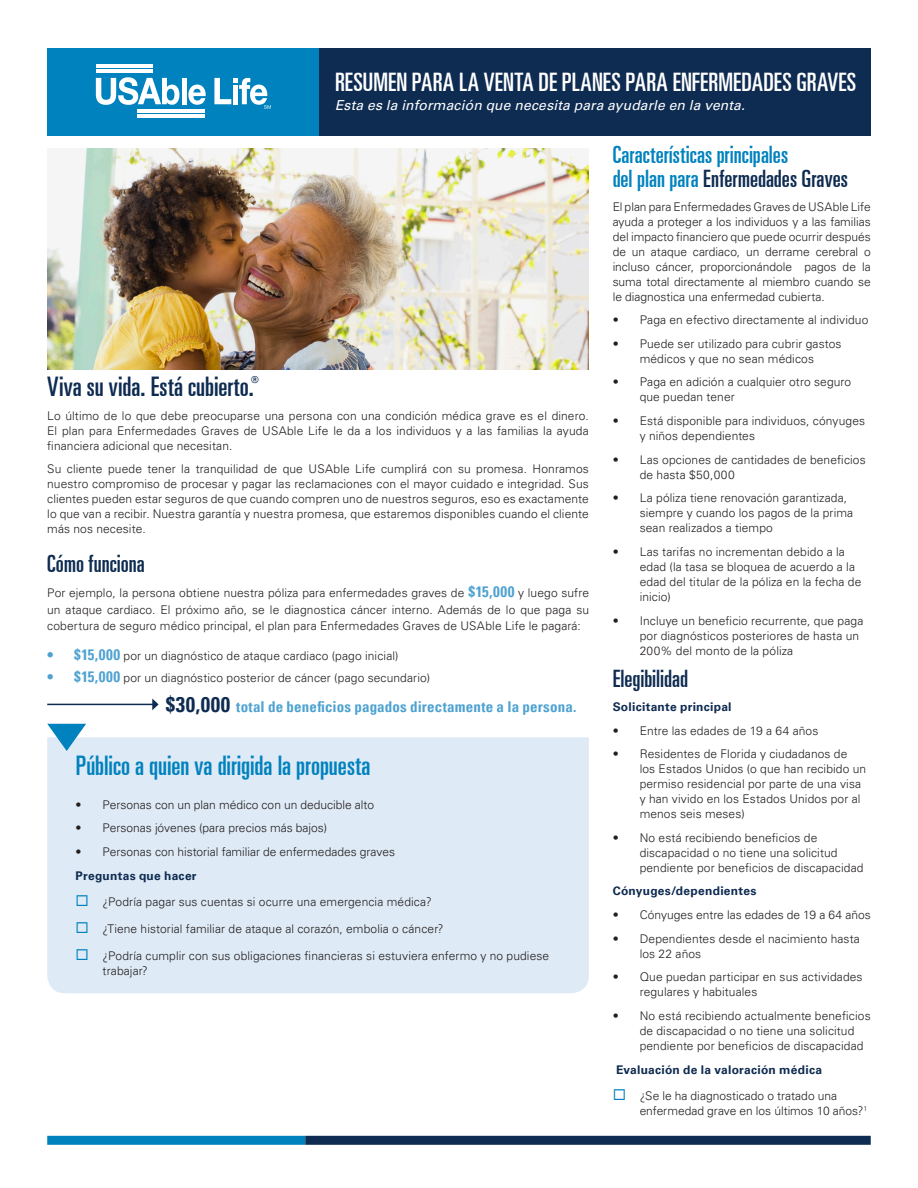
<style>
.page{position:relative;width:918px;height:1188px;background:#fff}
.page>*{position:absolute;margin:0;border:0;box-sizing:border-box;transform-origin:0 0}
.t1{font:27px "Univers LT Pro Ult Cond";color:#0082bf}
.t2{font:27px "Univers LT Pro Ult Cond";letter-spacing:.005em;color:#0e2b51}
.t3{font:25.5px "Univers LT Pro Ult Cond";letter-spacing:.01em;color:#fff}
.t4{font:24px/24px "Univers LT Pro Ult Cond";color:#0082bf}
.t5{font:24px "Univers LT Pro Ult Cond";color:#0e2b51}
.t6{font:700 condensed 15px "Univers LT Pro";letter-spacing:.01em;color:#4ea2d1}
.t7{font:italic 13.8px "Univers LT Pro 55";letter-spacing:.01em;color:#fff}
.t8{font:300 12px/15px "Univers LT Pro 45";letter-spacing:.01em;color:#231f20}
.t9{font:700 12px "Univers LT Pro 65";letter-spacing:.02em;color:#0e2b51}
.t10{font:700 9.6px "Univers LT Pro 65";color:#0e2b51}
.s1{font-family:"Univers LT Pro";font-weight:700;font-stretch:condensed;font-size:15px;color:#4ea2d1}
.s2{font-size:21px;color:#0e2b51}
.s3{color:#0e2b51}
</style>
<div class="page">
<div style="left:319px;top:48px;width:552px;height:87px;background:#0e2b51"></div>
<div style="left:48px;top:48px;width:271px;height:87px;background:#0082bf"></div>
<svg style="left:96px;top:77px;width:83px;height:28px"></svg>
<div style="left:182px;top:78px;width:5px;height:26px;background:#fff"></div>
<svg style="left:188px;top:85px;width:18px;height:20px"></svg>
<hr style="left:96px;top:65px;width:56px;height:3px;background:#fff">
<hr style="left:96px;top:70px;width:56px;height:3px;background:#fff">
<hr style="left:138px;top:109px;width:67px;height:3px;background:#fff">
<hr style="left:138px;top:114px;width:67px;height:3px;background:#fff">
<svg style="left:214px;top:78px;width:57px;height:31px"></svg>
<div style="left:47px;top:1136px;width:258px;height:9px;background:#0082bf"></div>
<div style="left:305px;top:1136px;width:566px;height:9px;background:#0e2b51"></div>
<div style="left:47px;top:737px;width:542px;height:256px;background:#deeaf5"></div>
<svg style="left:47px;top:723px;width:40px;height:29px"></svg>
<hr style="left:47px;top:704px;width:106px;height:1px;background:#0e2b51">
<svg style="left:152px;top:699px;width:7px;height:11px"></svg>
<img style="left:47px;top:148px;width:542px;height:222px">
<svg style="left:77px;top:895px;width:11px;height:11px"></svg>
<svg style="left:77px;top:922px;width:11px;height:11px"></svg>
<svg style="left:77px;top:949px;width:11px;height:11px"></svg>
<p class="t3" style="left:335px;top:64px;width:523px">RESUMEN PARA LA VENTA DE PLANES PARA ENFERMEDADES GRAVES</p>
<p class="t7" style="left:335px;top:96px;width:411px">Esta es la información que necesita para ayudarle en la venta.</p>
<p class="t2" style="left:47px;top:368px;width:208px">Viva su vida. Está cubierto.</p>
<p class="t10" style="left:251px;top:373px;width:9px">®</p>
<p class="t8" style="left:47px;top:408px;width:543px;text-align:justify">Lo último de lo que debe preocuparse una persona con una condición médica grave es el dinero.<br>El plan para Enfermedades Graves de USAble Life le da a los individuos y a las familias la ayuda financiera adicional que necesitan.</p>
<p class="t8" style="left:47px;top:461px;width:543px;text-align:justify">Su cliente puede tener la tranquilidad de que USAble Life cumplirá con su promesa. Honramos nuestro compromiso de procesar y pagar las reclamaciones con el mayor cuidado e integridad. Sus clientes pueden estar seguros de que cuando compren uno de nuestros seguros, eso es exactamente lo que van a recibir. Nuestra garantía y nuestra promesa, que estaremos disponibles cuando el cliente más nos necesite.</p>
<p class="t5" style="left:47px;top:547px;width:99px">Cómo funciona</p>
<p class="t8" style="left:47px;top:585px;width:543px;line-height:16.5px;text-align:justify">Por ejemplo, la persona obtiene nuestra póliza para enfermedades graves de <span class="s1">$15,000</span> y luego sufre un ataque cardiaco. El próximo año, se le diagnostica cáncer interno. Además de lo que paga su cobertura de seguro médico principal, el plan para Enfermedades Graves de USAble Life le pagará:</p>
<p class="t8" style="left:47px;top:648px;width:353px"><span class="s1">• $15,000</span> por un diagnóstico de ataque cardiaco (pago inicial)</p>
<p class="t8" style="left:47px;top:670px;width:384px"><span class="s1">• $15,000</span> por un diagnóstico posterior de cáncer (pago secundario)</p>
<p class="t6" style="left:166px;top:697px;width:412px"><span class="s2">$30,000</span> total de beneficios pagados directamente a la persona.</p>
<p class="t1" style="left:76px;top:747px;width:296px">Público a quien va dirigida la propuesta</p>
<p class="t8" style="left:76px;top:797px;width:300px">• Personas con un plan médico con un deducible alto</p>
<p class="t8" style="left:76px;top:820px;width:253px">• Personas jóvenes (para precios más bajos)</p>
<p class="t8" style="left:76px;top:844px;width:321px">• Personas con historial familiar de enfermedades graves</p>
<p class="t9" style="left:76px;top:867px;width:123px">Preguntas que hacer</p>
<p class="t8" style="left:103px;top:894px;width:331px">¿Podría pagar sus cuentas si ocurre una emergencia médica?</p>
<p class="t8" style="left:103px;top:921px;width:342px">¿Tiene historial familiar de ataque al corazón, embolia o cáncer?</p>
<p class="t8" style="left:103px;top:948px;width:448px">¿Podría cumplir con sus obligaciones financieras si estuviera enfermo y no pudiese trabajar?</p>
<p class="t4" style="left:613px;top:141px;width:237px">Características principales<br>del plan para <span class="s3">Enfermedades Graves</span></p>
<p class="t8" style="left:613px;top:198px;width:260px;text-align:justify">El plan para Enfermedades Graves de USAble Life ayuda a proteger a los individuos y a las familias del impacto financiero que puede ocurrir después de un ataque cardiaco, un derrame cerebral o incluso cáncer, proporcionándole pagos de la suma total directamente al miembro cuando se le diagnostica una enfermedad cubierta.</p>
<p class="t8" style="left:613px;top:312px;width:257px">• Paga en efectivo directamente al individuo</p>
<p class="t8" style="left:613px;top:336px;width:230px;text-align:center">• Puede ser utilizado para cubrir gastos médicos y que no sean médicos</p>
<p class="t8" style="left:640px;top:374px;width:213px;text-indent:-27px">• Paga en adición a cualquier otro seguro que puedan tener</p>
<p class="t8" style="left:640px;top:413px;width:227px;text-indent:-27px">• Está disponible para individuos, cónyuges y niños dependientes</p>
<p class="t8" style="left:640px;top:452px;width:228px;text-indent:-27px">• Las opciones de cantidades de beneficios de hasta $50,000</p>
<p class="t8" style="left:640px;top:490px;width:215px;text-indent:-27px">• La póliza tiene renovación garantizada, siempre y cuando los pagos de la prima sean realizados a tiempo</p>
<p class="t8" style="left:640px;top:544px;width:223px;text-indent:-27px">• Las tarifas no incrementan debido a la edad (la tasa se bloquea de acuerdo a la edad del titular de la póliza en la fecha de inicio)</p>
<p class="t8" style="left:640px;top:613px;width:225px;text-indent:-27px">• Incluye un beneficio recurrente, que paga por diagnósticos posteriores de hasta un<br>200% del monto de la póliza</p>
<p class="t5" style="left:613px;top:662px;width:77px">Elegibilidad</p>
<p class="t9" style="left:613px;top:698px;width:120px">Solicitante principal</p>
<p class="t8" style="left:613px;top:722px;width:207px">• Entre las edades de 19 a 64 años</p>
<p class="t8" style="left:640px;top:746px;width:228px;text-indent:-27px">• Residentes de Florida y ciudadanos de<br>los Estados Unidos (o que han recibido un permiso residencial por parte de una visa y han vivido en los Estados Unidos por al menos seis meses)</p>
<p class="t8" style="left:640px;top:830px;width:225px;text-indent:-27px">• No está recibiendo beneficios de discapacidad o no tiene una solicitud pendiente por beneficios de discapacidad</p>
<p class="t9" style="left:613px;top:883px;width:145px">Cónyuges/dependientes</p>
<p class="t8" style="left:613px;top:907px;width:259px">• Cónyuges entre las edades de 19 a 64 años</p>
<p class="t8" style="left:640px;top:931px;width:222px;text-indent:-27px">• Dependientes desde el nacimiento hasta los 22 años</p>
<p class="t8" style="left:640px;top:969px;width:224px;text-indent:-27px">• Que puedan participar en sus actividades regulares y habituales</p>
<p class="t8" style="left:640px;top:1008px;width:233px;text-indent:-27px">• No está recibiendo actualmente beneficios de discapacidad o no tiene una solicitud pendiente por beneficios de discapacidad</p>
<p class="t9" style="left:616px;top:1061px;width:208px">Evaluación de la valoración médica</p>
<p class="t8" style="left:640px;top:1088px;width:229px">¿Se le ha diagnosticado o tratado una enfermedad grave en los últimos 10 años?<sup>1</sup></p>
</div>
